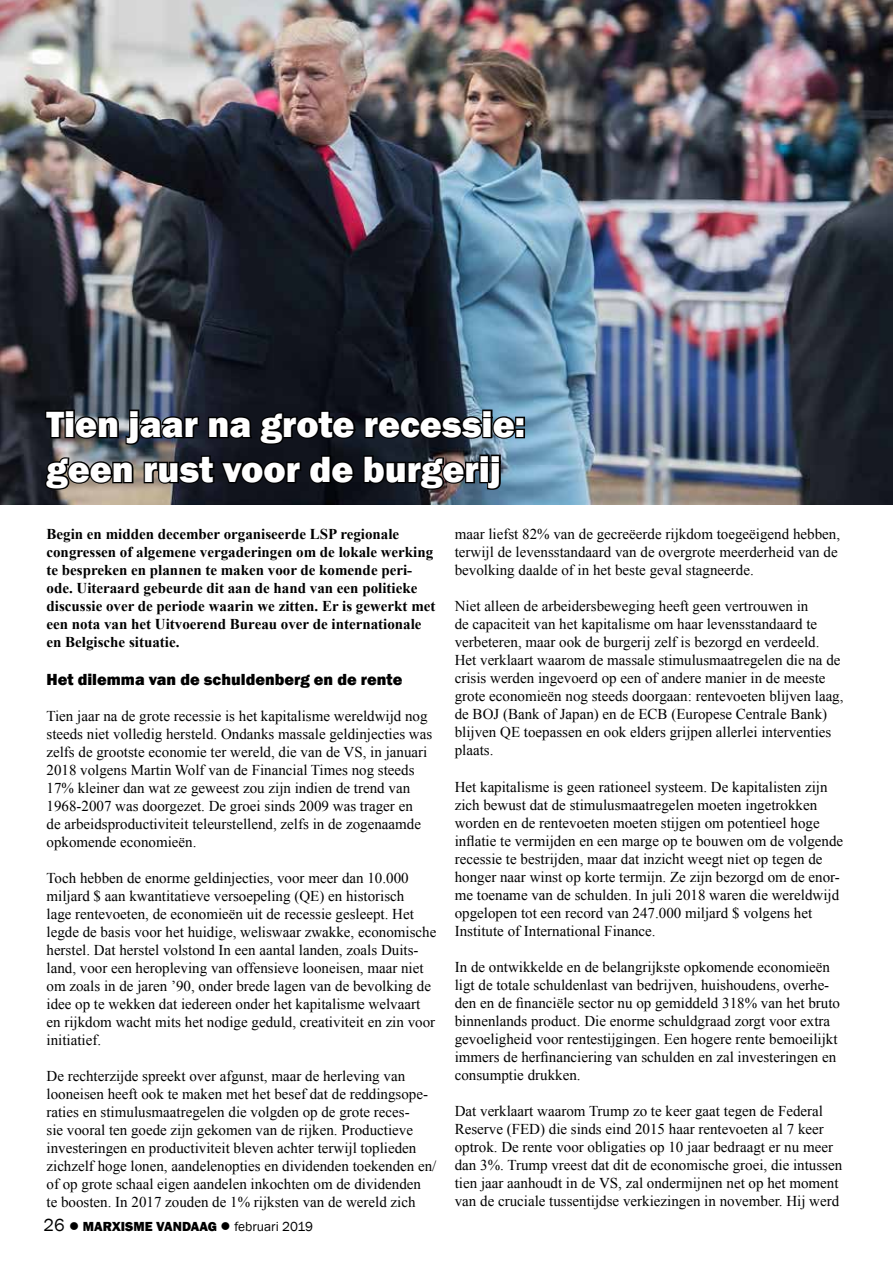
<style>
.page{position:relative;width:893px;height:1263px;background:#fff}
.page>*{position:absolute;margin:0;border:0;box-sizing:border-box;transform-origin:0 0}
.t1{font:800 37.5px/45px "Franklin Gothic";color:#fff}
.t2{font:800 16.5px "Franklin Gothic";color:#000}
.t3{font:15px/18px "Times New Roman";color:#000}
.t4{font:700 15px/18px "Times New Roman";color:#000}
.t5{font:800 13.5px "Franklin Gothic";color:#000}
.s1{font-weight:400;font-size:18px}
.s2{font-weight:400}
</style>
<div class="page">
<img style="left:0;top:0;width:893px;height:504px">
<svg style="left:44px;top:408px;width:313px;height:38px;background:#1f232a"></svg>
<svg style="left:363px;top:408px;width:164px;height:38px;background:#25303a"></svg>
<svg style="left:44px;top:456px;width:91px;height:35px;background:#54504c"></svg>
<svg style="left:142px;top:454px;width:214px;height:42px;background:#1a1b1f"></svg>
<svg style="left:362px;top:453px;width:141px;height:38px;background:#23272d"></svg>
<h1 class="t1" style="left:46px;top:402px;width:480px">Tien jaar na grote recessie: geen rust voor de burgerij</h1>
<p class="t4" style="left:46px;top:525px;width:390px">Begin en midden december organiseerde LSP regionale congressen of algemene vergaderingen om de lokale werking te bespreken en plannen te maken voor de komende peri&shy;ode. Uiteraard gebeurde dit aan de hand van een politieke discussie over de periode waarin we zitten. Er is gewerkt met een nota van het Uitvoerend Bureau over de internationale en Belgische situatie.</p>
<p class="t2" style="left:46px;top:669px;width:357px">Het dilemma van de schuldenberg en de rente</p>
<p class="t3" style="left:46px;top:707px;width:387px">Tien jaar na de grote recessie is het kapitalisme wereldwijd nog steeds niet volledig hersteld. Ondanks massale geldinjecties was zelfs de grootste economie ter wereld, die van de VS, in januari 2018 volgens Martin Wolf van de Financial Times nog steeds 17% kleiner dan wat ze geweest zou zijn indien de trend van 1968-2007 was doorgezet. De groei sinds 2009 was trager en<br>de arbeidsproductiviteit teleurstellend, zelfs in de zogenaamde opkomende economieën.</p>
<p class="t3" style="left:46px;top:869px;width:391px">Toch hebben de enorme geldinjecties, voor meer dan 10.000 miljard $ aan kwantitatieve versoepeling (QE) en historisch<br>lage rentevoeten, de economieën uit de recessie gesleept. Het legde de basis voor het huidige, weliswaar zwakke, economische herstel. Dat herstel volstond In een aantal landen, zoals Duits&shy;land, voor een heropleving van offensieve looneisen, maar niet om zoals in de jaren ’90, onder brede lagen van de bevolking de idee op te wekken dat iedereen onder het kapitalisme welvaart en rijkdom wacht mits het nodige geduld, creativiteit en zin voor initiatief.</p>
<p class="t3" style="left:46px;top:1067px;width:391px">De rechterzijde spreekt over afgunst, maar de herleving van looneisen heeft ook te maken met het besef dat de reddingsope&shy;raties en stimulusmaatregelen die volgden op de grote reces-<br>sie vooral ten goede zijn gekomen van de rijken. Productieve investeringen en productiviteit bleven achter terwijl toplieden zichzelf hoge lonen, aandelenopties en dividenden toekenden en/ of op grote schaal eigen aandelen inkochten om de dividenden<br>te boosten. In 2017 zouden de 1% rijksten van de wereld zich</p>
<p class="t5" style="left:44px;top:1217px;width:271px"><span class="s1">26</span> ● MARXISME VANDAAG ● <span class="s2">februari 2019</span></p>
<p class="t3" style="left:455px;top:525px;width:387px">maar liefst 82% van de gecreëerde rijkdom toegeëigend hebben, terwijl de levensstandaard van de overgrote meerderheid van de bevolking daalde of in het beste geval stagneerde.</p>
<p class="t3" style="left:455px;top:597px;width:390px">Niet alleen de arbeidersbeweging heeft geen vertrouwen in<br>de capaciteit van het kapitalisme om haar levensstandaard te verbeteren, maar ook de burgerij zelf is bezorgd en verdeeld.<br>Het verklaart waarom de massale stimulusmaatregelen die na de crisis werden ingevoerd op een of andere manier in de meeste grote economieën nog steeds doorgaan: rentevoeten blijven laag, de BOJ (Bank of Japan) en de ECB (Europese Centrale Bank) blijven QE toepassen en ook elders grijpen allerlei interventies plaats.</p>
<p class="t3" style="left:455px;top:777px;width:390px">Het kapitalisme is geen rationeel systeem. De kapitalisten zijn zich bewust dat de stimulusmaatregelen moeten ingetrokken worden en de rentevoeten moeten stijgen om potentieel hoge inflatie te vermijden en een marge op te bouwen om de volgende recessie te bestrijden, maar dat inzicht weegt niet op tegen de honger naar winst op korte termijn. Ze zijn bezorgd om de enor&shy;me toename van de schulden. In juli 2018 waren die wereldwijd opgelopen tot een record van 247.000 miljard $ volgens het Institute of International Finance.</p>
<p class="t3" style="left:455px;top:957px;width:387px">In de ontwikkelde en de belangrijkste opkomende economieën ligt de totale schuldenlast van bedrijven, huishoudens, overhe&shy;den en de financiële sector nu op gemiddeld 318% van het bruto binnenlands product. Die enorme schuldgraad zorgt voor extra gevoeligheid voor rentestijgingen. Een hogere rente bemoeilijkt immers de herfinanciering van schulden en zal investeringen en consumptie drukken.</p>
<p class="t3" style="left:455px;top:1101px;width:389px">Dat verklaart waarom Trump zo te keer gaat tegen de Federal Reserve (FED) die sinds eind 2015 haar rentevoeten al 7 keer optrok. De rente voor obligaties op 10 jaar bedraagt er nu meer dan 3%. Trump vreest dat dit de economische groei, die intussen tien jaar aanhoudt in de VS, zal ondermijnen net op het moment van de cruciale tussentijdse verkiezingen in november. Hij werd</p>
</div>
